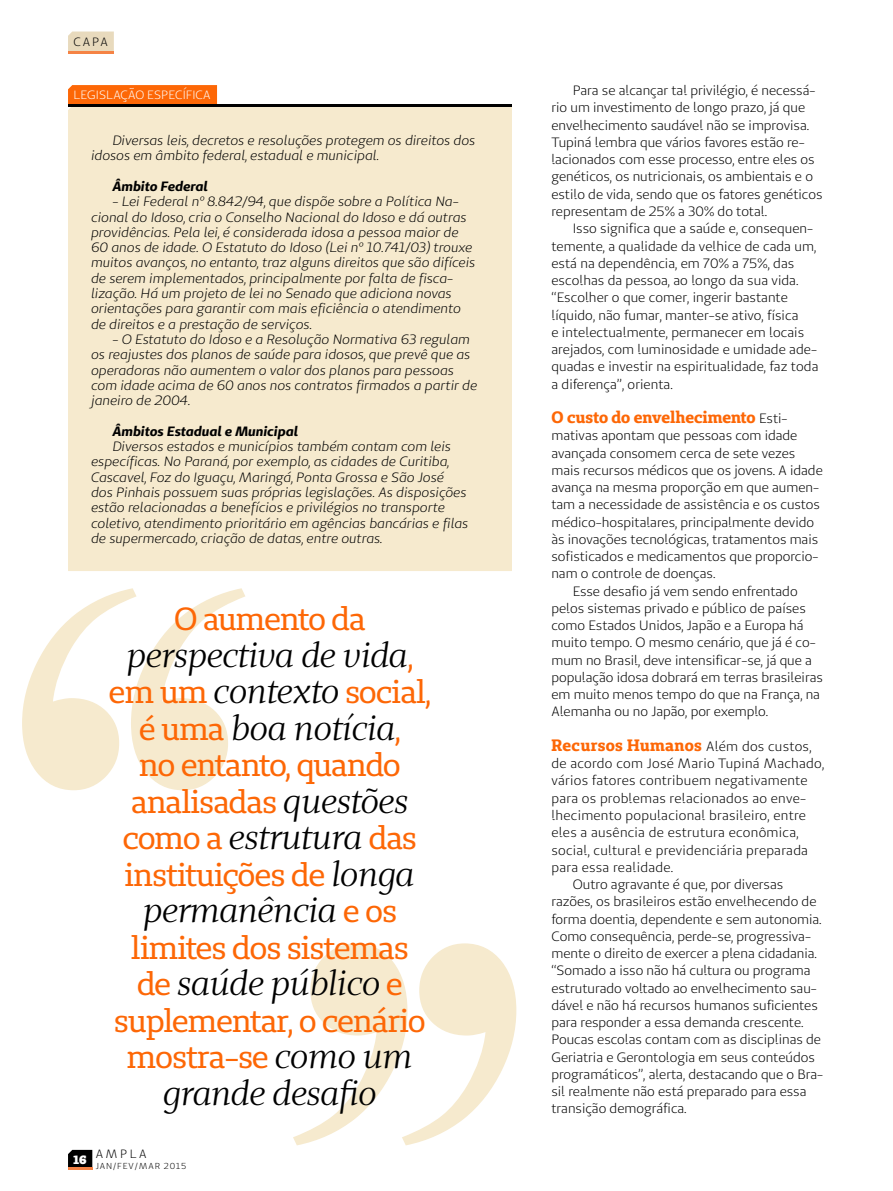
<style>
.page{position:relative;width:893px;height:1191px;background:#fff}
.page>*{position:absolute;margin:0;border:0;box-sizing:border-box;transform-origin:0 0}
.t1{font:789.15px "Bask Old Face";color:#f6eace}
.t2{font:italic 34.05px "Unimed Serif";letter-spacing:-.025em;color:#000}
.t3{font:31.95px/36.5px "Unimed Slab";letter-spacing:-.03em;color:#fd6706}
.t4{font:700 16.5px "Unimed Slab";letter-spacing:.02em;color:#fd6706}
.t5{font:700 16.5px "Unimed Slab";color:#fd6706}
.t6{font:13.5px/17.2px "Unimed Sans";color:#000}
.t7{font:italic 13.5px/15.3px "Unimed Sans";color:#000}
.t8{font:13.5px "Unimed Sans";letter-spacing:.02em;color:#000}
.t9{font:italic 700 13.5px "Unimed Sans";color:#000}
.t10{font:12px "Unimed Sans";letter-spacing:.005em;color:#fff}
.t11{font:12px "Unimed Sans";color:#000}
.t12{font:900 12px "Unimed Slab";color:#fff}
.t13{font:8.7px "Unimed Sans";color:#000}
.s1{font-family:"Unimed Slab";font-style:normal;font-size:31.95px;color:#fd6706}
.s2{font-family:"Unimed Serif";font-style:italic;font-size:34.05px;color:#000}
.s3{font-family:"Unimed Sans";font-weight:400;font-size:13.5px;color:#000}
</style>
<div class="page">
<svg style="left:68px;top:1149px;width:24px;height:18px"></svg>
<hr style="left:68px;top:1167px;width:24px;height:2px;background:#f58345">
<svg style="left:68px;top:32px;width:46px;height:19px"></svg>
<hr style="left:68px;top:51px;width:46px;height:2px;background:#f58345">
<div style="left:68px;top:107px;width:444px;height:464px;background:#f6eace"></div>
<svg style="left:68px;top:85px;width:149px;height:20px;background:#f06207"></svg>
<hr style="left:68px;top:105px;width:444px;height:2px;background:#000">
<p class="t11" style="left:73px;top:34px;width:19px">Capa</p>
<p class="t10" style="left:73px;top:88px;width:30px">Legisla</p>
<p class="t10" style="left:121px;top:88px;width:35px">ção espec</p>
<p class="t10" style="left:183px;top:88px;width:10px">ífica</p>
<p class="t7" style="left:91px;top:132px;width:386px;text-indent:21px">Diversas leis, decretos e resoluções protegem os direitos dos idosos em âmbito federal, estadual e municipal.</p>
<p class="t9" style="left:112px;top:177px;width:97px">Âmbito Federal</p>
<p class="t7" style="left:91px;top:194px;width:386px;text-indent:21px">- Lei Federal nº 8.842/94, que dispõe sobre a Política Na&shy;cional do Idoso, cria o Conselho Nacional do Idoso e dá outras providências. Pela lei, é considerada idosa a pessoa maior de 60 anos de idade. O Estatuto do Idoso (Lei nº 10.741/03) trouxe muitos avanços, no entanto, traz alguns direitos que são difíceis de serem implementados, principalmente por falta de fisca&shy;lização. Há um projeto de lei no Senado que adiciona novas orientações para garantir com mais eficiência o atendimento de direitos e a prestação de serviços.</p>
<p class="t7" style="left:91px;top:331px;width:388px;text-indent:21px">- O Estatuto do Idoso e a Resolução Normativa 63 regulam os reajustes dos planos de saúde para idosos, que prevê que as operadoras não aumentem o valor dos planos para pessoas com idade acima de 60 anos nos contratos firmados a partir de janeiro de 2004.</p>
<p class="t9" style="left:112px;top:422px;width:188px">Âmbitos Estadual e Municipal</p>
<p class="t7" style="left:91px;top:438px;width:379px;text-indent:21px">Diversos estados e municípios também contam com leis específicas. No Paraná, por exemplo, as cidades de Curitiba, Cascavel, Foz do Iguaçu, Maringá, Ponta Grossa e São José dos Pinhais possuem suas próprias legislações. As disposições estão relacionadas a benefícios e privilégios no transporte coletivo, atendimento prioritário em agências bancárias e filas de supermercado, criação de datas, entre outras.</p>
<h1 class="t1" style="left:-13px;top:432px;width:298px">‘‘</h1>
<h3 class="t3" style="left:174px;top:600px;width:193px">O aumento da</h3>
<h2 class="t2" style="left:127px;top:633px;width:288px">perspectiva de vida<span class="s1">,</span></h2>
<h3 class="t3" style="left:109px;top:673px;width:323px">em um <span class="s2">contexto</span> social,</h3>
<h2 class="t2" style="left:139px;top:706px;width:263px"><span class="s1">é uma</span> boa notícia<span class="s1">,</span></h2>
<h3 class="t3" style="left:131px;top:746px;width:279px">no entanto, quando analisadas <span class="s2">questões</span></h3>
<h2 class="t2" style="left:123px;top:815px;width:295px"><span class="s1">como a</span> estrutura <span class="s1">das</span></h2>
<h3 class="t3" style="left:125px;top:855px;width:292px">instituições de <span class="s2">longa</span></h3>
<h2 class="t2" style="left:143px;top:888px;width:256px">permanência <span class="s1">e os</span></h2>
<h3 class="t3" style="left:131px;top:928px;width:279px">limites dos sistemas</h3>
<h2 class="t2" style="left:137px;top:961px;width:267px"><span class="s1">de</span> saúde público <span class="s1">e</span></h2>
<h3 class="t3" style="left:114px;top:1001px;width:313px;text-align:center">suplementar, o cenário mostra-se <span class="s2">como um</span></h3>
<h2 class="t2" style="left:163px;top:1071px;width:215px">grande desafio</h2>
<h1 class="t1" style="left:551px;top:1301px;width:298px;rotate:-180deg">‘‘</h1>
<p class="t12" style="left:73px;top:1151px;width:15px">16</p>
<p class="t11" style="left:96px;top:1146px;width:12px">ampla</p>
<p class="t13" style="left:96px;top:1160px;width:7px">jan</p>
<p class="t13" style="left:113px;top:1160px;width:11px">/fev</p>
<p class="t13" style="left:135px;top:1160px;width:12px">/mar</p>
<p class="t13" style="left:164px;top:1160px;width:24px">2015</p>
<p class="t6" style="left:551px;top:82px;width:273px;text-indent:21px">Para se alcançar tal privilégio, é necessá&shy;rio um investimento de longo prazo, já que envelhecimento saudável não se improvisa.<br>Tupiná lembra que vários favores estão re&shy;lacionados com esse processo, entre eles os genéticos, os nutricionais, os ambientais e o estilo de vida, sendo que os fatores genéticos representam de 25% a 30% do total.</p>
<p class="t6" style="left:551px;top:220px;width:268px;text-indent:21px">Isso significa que a saúde e, consequen&shy;temente, a qualidade da velhice de cada um, está na dependência, em 70% a 75%, das escolhas da pessoa, ao longo da sua vida. “Escolher o que comer, ingerir bastante líquido, não fumar, manter-se ativo, física<br>e intelectualmente, permanecer em locais arejados, com luminosidade e umidade ade&shy;quadas e investir na espiritualidade, faz toda a diferença”, orienta.</p>
<p class="t5" style="left:551px;top:406px;width:238px">O custo do envelhecimento <span class="s3">Esti-</span></p>
<p class="t6" style="left:551px;top:427px;width:247px">mativas apontam que pessoas com idade</p>
<p class="t6" style="left:551px;top:444px;width:245px">avançada consomem cerca de sete vezes</p>
<p class="t6" style="left:551px;top:461px;width:273px">mais recursos médicos que os jovens. A idade</p>
<p class="t6" style="left:551px;top:478px;width:269px">avança na mesma proporção em que aumen-</p>
<p class="t6" style="left:551px;top:496px;width:270px">tam a necessidade de assistência e os custos</p>
<p class="t6" style="left:551px;top:513px;width:264px">médico-hospitalares, principalmente devido</p>
<p class="t6" style="left:551px;top:530px;width:268px">às inovações tecnológicas, tratamentos mais</p>
<p class="t6" style="left:551px;top:547px;width:269px">sofisticados e medicamentos que proporcio-</p>
<p class="t6" style="left:551px;top:565px;width:165px">nam o controle de doenças.</p>
<p class="t6" style="left:573px;top:582px;width:226px">Esse desafio já vem sendo enfrentado</p>
<p class="t6" style="left:551px;top:599px;width:256px">pelos sistemas privado e público de países</p>
<p class="t6" style="left:551px;top:616px;width:254px">como Estados Unidos, Japão e a Europa há</p>
<p class="t6" style="left:551px;top:634px;width:266px">muito tempo. O mesmo cenário, que já é co-</p>
<p class="t6" style="left:551px;top:651px;width:262px">mum no Brasil, deve intensificar-se, já que a</p>
<p class="t6" style="left:551px;top:668px;width:273px">população idosa dobrará em terras brasileiras</p>
<p class="t6" style="left:551px;top:685px;width:270px">em muito menos tempo do que na França, na</p>
<p class="t6" style="left:551px;top:703px;width:218px">Alemanha ou no Japão, por exemplo.</p>
<p class="t4" style="left:551px;top:734px;width:262px">Recursos Humanos <span class="s3">Além dos custos,</span></p>
<p class="t8" style="left:551px;top:755px;width:274px">de acordo com José Mario Tupiná Machado,</p>
<p class="t8" style="left:551px;top:772px;width:258px">vários fatores contribuem negativamente</p>
<p class="t8" style="left:551px;top:789px;width:256px">para os problemas relacionados ao enve-</p>
<p class="t8" style="left:551px;top:806px;width:256px">lhecimento populacional brasileiro, entre</p>
<p class="t8" style="left:551px;top:824px;width:249px">eles a ausência de estrutura econômica,</p>
<p class="t8" style="left:551px;top:841px;width:258px">social, cultural e previdenciária preparada</p>
<p class="t8" style="left:551px;top:858px;width:123px">para essa realidade.</p>
<p class="t6" style="left:573px;top:875px;width:212px">Outro agravante é que, por diversas</p>
<p class="t6" style="left:551px;top:892px;width:267px">razões, os brasileiros estão envelhecendo de</p>
<p class="t6" style="left:551px;top:910px;width:272px">forma doentia, dependente e sem autonomia.</p>
<p class="t6" style="left:551px;top:927px;width:261px">Como consequência, perde-se, progressiva-</p>
<p class="t6" style="left:551px;top:944px;width:267px">mente o direito de exercer a plena cidadania.</p>
<p class="t6" style="left:551px;top:961px;width:261px">“Somado a isso não há cultura ou programa</p>
<p class="t6" style="left:551px;top:979px;width:267px">estruturado voltado ao envelhecimento sau-</p>
<p class="t6" style="left:551px;top:996px;width:268px">dável e não há recursos humanos suficientes</p>
<p class="t6" style="left:551px;top:1013px;width:254px">para responder a essa demanda crescente.</p>
<p class="t6" style="left:551px;top:1030px;width:271px">Poucas escolas contam com as disciplinas de</p>
<p class="t6" style="left:551px;top:1048px;width:265px">Geriatria e Gerontologia em seus conteúdos</p>
<p class="t6" style="left:551px;top:1065px;width:273px">programáticos”, alerta, destacando que o Bra-</p>
<p class="t6" style="left:551px;top:1082px;width:256px">sil realmente não está preparado para essa</p>
<p class="t6" style="left:551px;top:1099px;width:137px">transição demográfica.</p>
</div>
